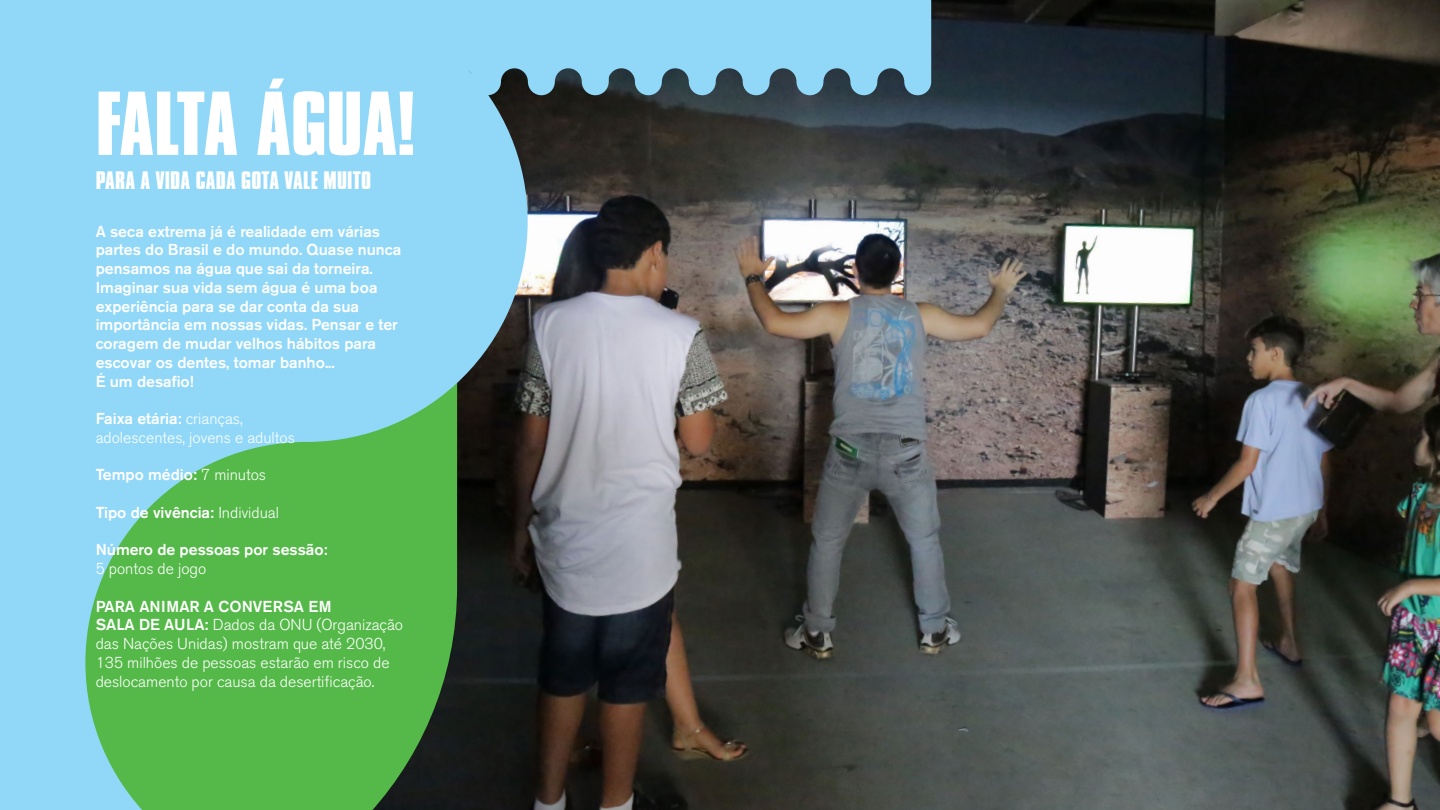
<style>
.page{position:relative;width:1440px;height:810px;background:#fff}
.page>*{position:absolute;margin:0;border:0;box-sizing:border-box;transform-origin:0 0}
.t1{font:700 78px "Compacta BT";color:#fff}
.t2{font:700 21.75px "Compacta BT";letter-spacing:.01em;color:#fff}
.t3{font:500 15.75px/18.8px "Akzidenz Grotesk BE";color:#fff}
.t4{font:300 15.75px/18.8px "Akzidenz Grotesk BQ";color:#fff}
.s1{font-family:"Akzidenz Grotesk BQ";font-weight:300}
.s2{font-family:"Akzidenz Grotesk BE";font-weight:500}
</style>
<div class="page">
<img style="left:528px;top:0;width:912px;height:810px">
<svg style="left:0;top:0;width:528px;height:810px;background:#72bbac"></svg>
<svg style="left:285px;top:0;width:646px;height:95px;background:#87c8e6"></svg>
<h1 class="t1" style="left:96px;top:76px;width:321px">FALTA ÁGUA!</h1>
<h2 class="t2" style="left:96px;top:167px;width:277px">PARA A VIDA CADA GOTA VALE MUITO</h2>
<p class="t3" style="left:96px;top:222px;width:307px">A seca extrema já é realidade em várias partes do Brasil e do mundo. Quase nunca pensamos na água que sai da torneira.<br>Imaginar sua vida sem água é uma boa experiência para se dar conta da sua importância em nossas vidas. Pensar e ter coragem de mudar velhos hábitos para escovar os dentes, tomar banho...<br>É um desafio!</p>
<p class="t3" style="left:96px;top:409px;width:149px">Faixa etária: <span class="s1">crianças,</span></p>
<p class="t4" style="left:96px;top:428px;width:201px">adolescentes, jovens e adultos</p>
<p class="t3" style="left:96px;top:465px;width:172px">Tempo médio: <span class="s1">7 minutos</span></p>
<p class="t3" style="left:96px;top:503px;width:185px">Tipo de vivência: <span class="s1">Individual</span></p>
<p class="t3" style="left:96px;top:540px;width:233px">Número de pessoas por sessão:</p>
<p class="t4" style="left:96px;top:560px;width:112px">5 pontos de jogo</p>
<p class="t3" style="left:96px;top:597px;width:237px">PARA ANIMAR A CONVERSA EM</p>
<p class="t4" style="left:96px;top:616px;width:309px"><span class="s2">SALA DE AULA:</span> Dados da ONU (Organização das Nações Unidas) mostram que até 2030, 135 milhões de pessoas estarão em risco de deslocamento por causa da desertificação.</p>
</div>
